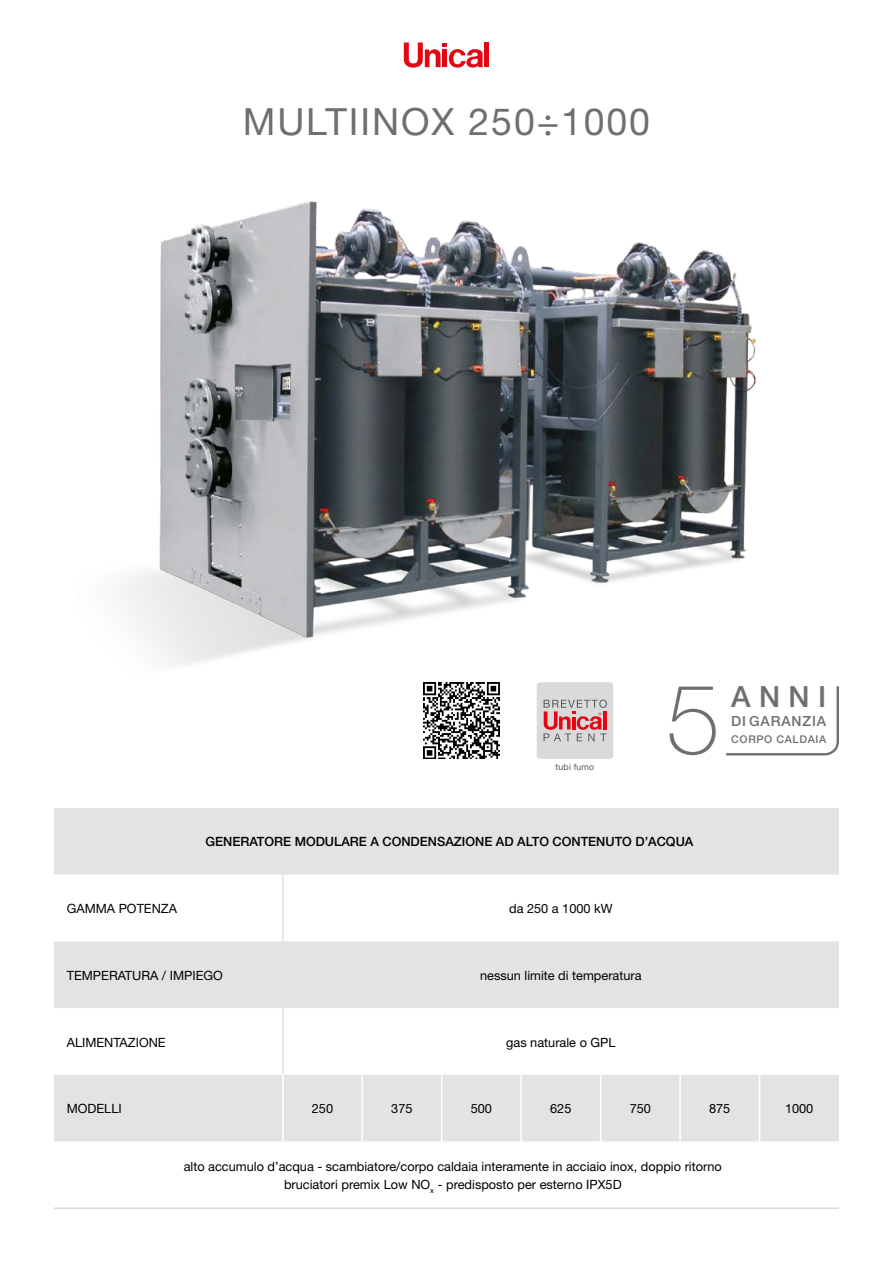
<style>
.page{position:relative;width:893px;height:1263px;background:#fff}
.page>*{position:absolute;margin:0;border:0;box-sizing:border-box;transform-origin:0 0}
.t1{font:37.5px "Helvetica Neue";letter-spacing:.05em;color:#706f6f}
.t2{font:500 29.25px "Helvetica Neue";color:#706f6f}
.t3{font:500 13.95px "Helvetica Neue";letter-spacing:.06em;color:#706f6f}
.t4{font:12.75px/18px "Helvetica Neue";color:#000;text-align:center}
.t5{font:500 12.75px "Helvetica Neue";color:#000}
.t6{font:500 10.65px "Helvetica Neue";letter-spacing:.06em;color:#706f6f}
.t7{font:8.7px "Helvetica Neue";letter-spacing:.02em;color:#575756}
</style>
<div class="page">
<img style="left:121px;top:201px;width:635px;height:558px">
<svg style="left:54px;top:808px;width:785px;height:333px;fill:#e3e3e3"></svg>
<hr style="left:282px;top:875px;width:2px;height:66px;background:#e3e3e3">
<hr style="left:282px;top:941px;width:2px;height:67px;background:#e3e3e3">
<hr style="left:282px;top:1008px;width:2px;height:67px;background:#e3e3e3">
<hr style="left:282px;top:1075px;width:2px;height:66px;background:#fff">
<hr style="left:361px;top:1075px;width:2px;height:66px;background:#fff">
<hr style="left:441px;top:1075px;width:1px;height:66px;background:#fff">
<hr style="left:520px;top:1075px;width:2px;height:66px;background:#fff">
<hr style="left:600px;top:1075px;width:1px;height:66px;background:#fff">
<hr style="left:679px;top:1075px;width:2px;height:66px;background:#fff">
<hr style="left:759px;top:1075px;width:1px;height:66px;background:#fff">
<hr style="left:54px;top:1207px;width:229px;height:2px;background:#dadada">
<hr style="left:283px;top:1207px;width:79px;height:2px;background:#dadada">
<hr style="left:362px;top:1207px;width:80px;height:2px;background:#dadada">
<hr style="left:442px;top:1207px;width:79px;height:2px;background:#dadada">
<hr style="left:521px;top:1207px;width:80px;height:2px;background:#dadada">
<hr style="left:601px;top:1207px;width:79px;height:2px;background:#dadada">
<hr style="left:680px;top:1207px;width:79px;height:2px;background:#dadada">
<hr style="left:759px;top:1207px;width:80px;height:2px;background:#dadada">
<div style="left:537px;top:682px;width:76px;height:77px;background:#dadada;border-radius:4px"></div>
<svg style="left:544px;top:699px;width:63px;height:42px"></svg>
<img style="left:423px;top:682px;width:77px;height:77px">
<svg style="left:724px;top:684px;width:115px;height:73px"></svg>
<svg style="left:669px;top:687px;width:47px;height:68px"></svg>
<svg style="left:404px;top:43px;width:79px;height:25px"></svg>
<div style="left:442px;top:50px;width:5px;height:17px;background:#e30613"></div>
<hr style="left:485px;top:43px;width:4px;height:24px;background:#e30613">
<h1 class="t1" style="left:243px;top:99px;width:409px">MULTIINOX 250÷1000</h1>
<p class="t7" style="left:556px;top:761px;width:40px">tubi fumo</p>
<p class="t5" style="left:206px;top:834px;width:489px">GENERATORE MODULARE A CONDENSAZIONE AD ALTO CONTENUTO D’ACQUA</p>
<p class="t4" style="left:67px;top:899px;width:112px">GAMMA POTENZA</p>
<p class="t4" style="left:509px;top:899px;width:105px">da 250 a 1000 kW</p>
<p class="t4" style="left:67px;top:966px;width:158px">TEMPERATURA / IMPIEGO</p>
<p class="t4" style="left:480px;top:966px;width:163px">nessun limite di temperatura</p>
<p class="t4" style="left:67px;top:1033px;width:100px">ALIMENTAZIONE</p>
<p class="t4" style="left:506px;top:1033px;width:111px">gas naturale o GPL</p>
<h2 class="t2" style="left:731px;top:679px;width:96px">ANNI</h2>
<p class="t3" style="left:731px;top:712px;width:96px">DI GARANZIA</p>
<p class="t6" style="left:731px;top:733px;width:96px">CORPO CALDAIA</p>
<p class="t4" style="left:67px;top:1099px;width:57px">MODELLI</p>
<p class="t4" style="left:312px;top:1099px;width:23px">250</p>
<p class="t4" style="left:391px;top:1099px;width:23px">375</p>
<p class="t4" style="left:471px;top:1099px;width:23px">500</p>
<p class="t4" style="left:550px;top:1099px;width:23px">625</p>
<p class="t4" style="left:630px;top:1099px;width:23px">750</p>
<p class="t4" style="left:709px;top:1099px;width:23px">875</p>
<p class="t4" style="left:785px;top:1099px;width:30px">1000</p>
<p class="t4" style="left:184px;top:1157px;width:540px">alto accumulo d’acqua - scambiatore/corpo caldaia interamente in acciaio inox, doppio ritorno bruciatori premix Low NO<sub>x</sub> - predisposto per esterno IPX5D</p>
</div>
